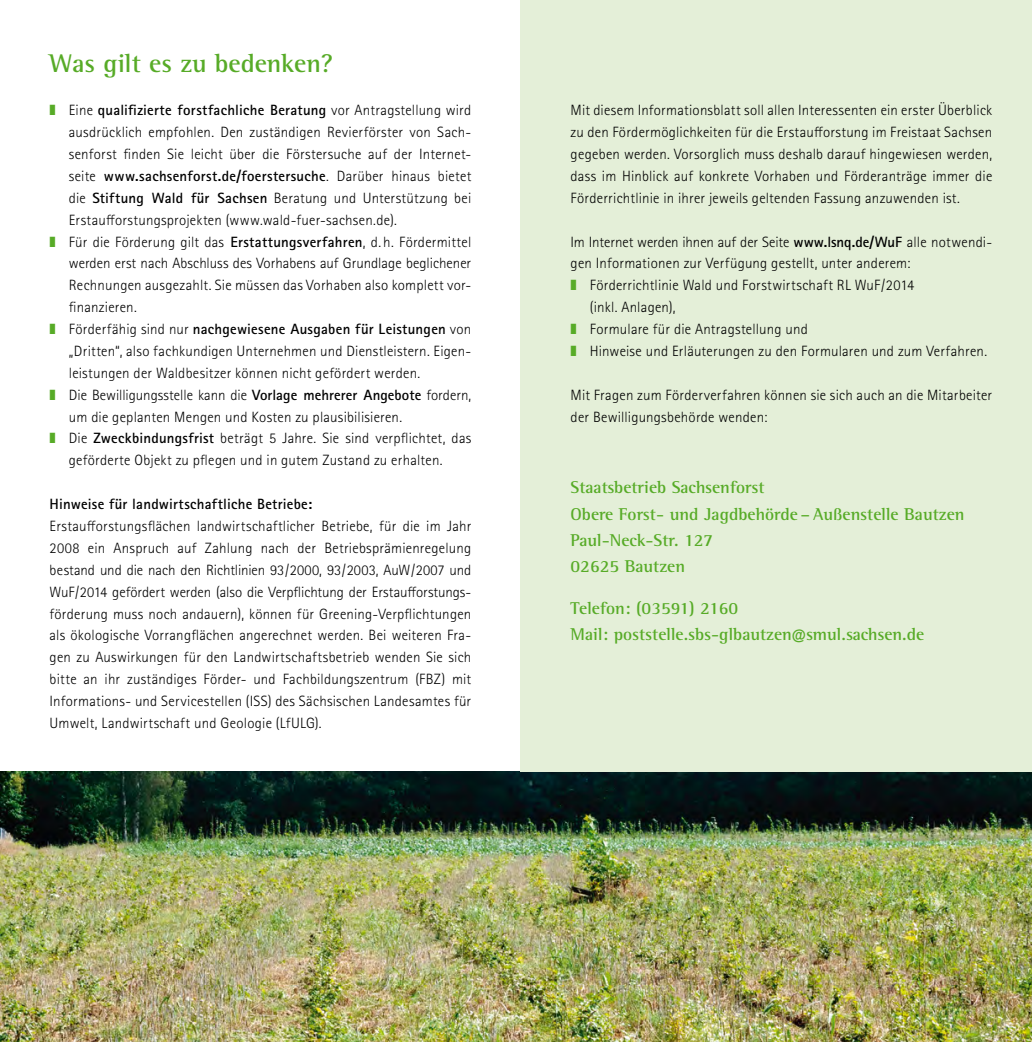
<style>
.page{position:relative;width:1032px;height:1042px;background:#fff}
.page>*{position:absolute;margin:0;border:0;box-sizing:border-box;transform-origin:0 0}
.t1{font:700 26.25px "Rotis Semi Serif Pro";color:#57ab27}
.t2{font:700 17.5px "Rotis Semi Serif W1 G";color:#57ab27}
.Flei_text{font:300 14.88px/21.9px "Rotis Sans Serif Pro";letter-spacing:.015em;color:#000;text-align:justify}
.Flei_text-2{font:700 14.88px "Rotis Sans Serif Pro";letter-spacing:.015em;color:#000}
.s1{color:#57ab27}
.s2{font-weight:700}
</style>
<div class="page">
<img style="left:0;top:771px;width:1032px;height:271px">
<div style="left:521px;top:0;width:511px;height:771px;background:#e4efd8"></div>
<h1 class="t1" style="left:50px;top:47px;width:285px">Was gilt es zu bedenken?</h1>
<p class="Flei_text" style="left:69px;top:100px;width:404px;text-indent:-19px"><span class="s1">❚</span> Eine <span class="s2">qualifizierte forstfachliche Beratung</span> vor Antragstellung wird ausdrücklich empfohlen. Den zuständigen Revierförster von Sach&shy;senforst finden Sie leicht über die Förstersuche auf der Internet&shy;seite <span class="s2">www.sachsenforst.de/foerstersuche</span>. Darüber hinaus bietet die <span class="s2">Stiftung Wald für Sachsen</span> Beratung und Unterstützung bei Erstaufforstungsprojekten (www.wald-fuer-sachsen.de).</p>
<p class="Flei_text" style="left:69px;top:231px;width:404px;text-indent:-19px"><span class="s1">❚</span> Für die Förderung gilt das <span class="s2">Erstattungsverfahren</span>, d. h. Fördermittel werden erst nach Abschluss des Vorhabens auf Grundlage beglichener Rechnungen ausgezahlt. Sie müssen das Vorhaben also komplett vor&shy;finanzieren.</p>
<p class="Flei_text" style="left:69px;top:318px;width:404px;text-indent:-19px"><span class="s1">❚</span> Förderfähig sind nur <span class="s2">nachgewiesene Ausgaben für Leistungen</span> von „Dritten“, also fachkundigen Unternehmen und Dienstleistern. Eigen&shy;leistungen der Waldbesitzer können nicht gefördert werden.</p>
<p class="Flei_text" style="left:69px;top:384px;width:404px;text-indent:-19px"><span class="s1">❚</span> Die Bewilligungsstelle kann die <span class="s2">Vorlage mehrerer Angebote</span> fordern, um die geplanten Mengen und Kosten zu plausibilisieren.</p>
<p class="Flei_text" style="left:69px;top:428px;width:404px;text-indent:-19px"><span class="s1">❚</span> Die <span class="s2">Zweckbindungsfrist</span> beträgt 5 Jahre. Sie sind verpflichtet, das geförderte Objekt zu pflegen und in gutem Zustand zu erhalten.</p>
<p class="Flei_text-2" style="left:50px;top:495px;width:264px">Hinweise für landwirtschaftliche Betriebe:</p>
<p class="Flei_text" style="left:50px;top:515px;width:423px">Erstaufforstungsflächen landwirtschaftlicher Betriebe, für die im Jahr 2008 ein Anspruch auf Zahlung nach der Betriebsprämienregelung bestand und die nach den Richtlinien 93/2000, 93/2003, AuW/2007 und WuF/2014 gefördert werden (also die Verpflichtung der Erstaufforstungs&shy;förderung muss noch andauern), können für Greening-Verpflichtungen als ökologische Vorrangflächen angerechnet werden. Bei weiteren Fra&shy;gen zu Auswirkungen für den Landwirtschaftsbetrieb wenden Sie sich bitte an ihr zuständiges Förder- und Fachbildungszentrum (FBZ) mit Informations- und Servicestellen (ISS) des Sächsischen Landesamtes für Umwelt, Landwirtschaft und Geologie (LfULG).</p>
<p class="Flei_text" style="left:570px;top:100px;width:423px">Mit diesem Informationsblatt soll allen Interessenten ein erster Überblick zu den Fördermöglichkeiten für die Erstaufforstung im Freistaat Sachsen gegeben werden. Vorsorglich muss deshalb darauf hingewiesen werden, dass im Hinblick auf konkrete Vorhaben und Förderanträge immer die Förderrichtlinie in ihrer jeweils geltenden Fassung anzuwenden ist.</p>
<p class="Flei_text" style="left:570px;top:231px;width:423px">Im Internet werden ihnen auf der Seite <span class="s2">www.lsnq.de/WuF</span> alle notwendi&shy;gen Informationen zur Verfügung gestellt, unter anderem:</p>
<p class="Flei_text" style="left:590px;top:275px;width:326px;text-indent:-19px"><span class="s1">❚</span> Förderrichtlinie Wald und Forstwirtschaft RL WuF/2014 (inkl. Anlagen),</p>
<p class="Flei_text" style="left:570px;top:318px;width:239px"><span class="s1">❚</span> Formulare für die Antragstellung und</p>
<p class="Flei_text" style="left:570px;top:340px;width:418px"><span class="s1">❚</span> Hinweise und Erläuterungen zu den Formularen und zum Verfahren.</p>
<p class="Flei_text" style="left:570px;top:384px;width:423px">Mit Fragen zum Förderverfahren können sie sich auch an die Mitarbeiter der Bewilligungsbehörde wenden:</p>
<p class="t2" style="left:570px;top:477px;width:196px">Staatsbetrieb Sachsenforst</p>
<p class="t2" style="left:570px;top:503px;width:395px">Obere Forst- und Jagdbehörde – Außenstelle Bautzen</p>
<p class="t2" style="left:570px;top:529px;width:144px">Paul-Neck-Str. 127</p>
<p class="t2" style="left:570px;top:555px;width:116px">02625 Bautzen</p>
<p class="t2" style="left:570px;top:597px;width:169px">Telefon: (03591) 2160</p>
<p class="t2" style="left:570px;top:624px;width:355px">Mail: poststelle.sbs-glbautzen@smul.sachsen.de</p>
</div>
